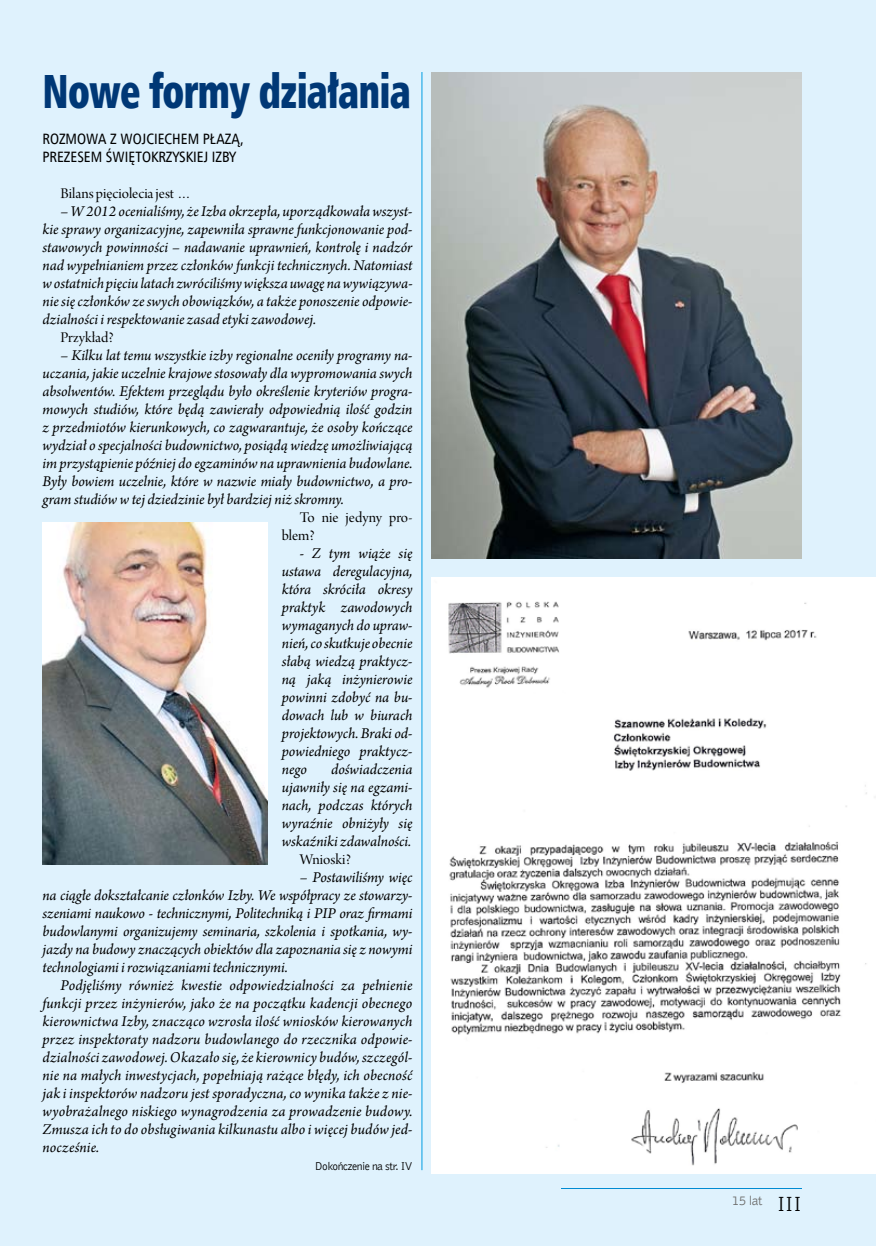
<style>
.page{position:relative;width:876px;height:1246px;background:#dff2fd}
.page>*{position:absolute;margin:0;border:0;box-sizing:border-box;transform-origin:0 0}
.t1{font:48px "Humnst 777 X Blk Cn EU";letter-spacing:-.02em;color:#003876;scale:.8 1}
.t2{font:21px "Bell Gothic EU";color:#000}
.t3{font:italic 15.75px/18px "Arno Pro";letter-spacing:-.005em;color:#000;text-align:justify}
.t4{font:15.75px/18px "Arno Pro Display";color:#000}
.t5{font:15px/18px "Humnst 777 Cn EU";color:#000}
.t6{font:13.5px "Bell Gothic EU";color:#6f6f6e}
.t7{font:11.7px "Bell Gothic EU";letter-spacing:-.05em;color:#000}
</style>
<div class="page">
<img style="left:432px;top:72px;width:369px;height:486px">
<img style="left:432px;top:577px;width:444px;height:597px">
<hr style="left:422px;top:72px;width:1px;height:1098px;background:#009ee3">
<hr style="left:561px;top:1188px;width:240px;height:1px;background:#008bd2">
<img style="left:43px;top:522px;width:224px;height:342px">
<h1 class="t1" style="left:43px;top:60px;width:462px">Nowe formy działania</h1>
<p class="t5" style="left:43px;top:130px;width:203px">ROZMOWA Z WOJCIECHEM PŁAZĄ,<br>PREZESEM ŚWIĘTOKRZYSKIEJ IZBY</p>
<p class="t4" style="left:61px;top:185px;width:133px">Bilans pięciolecia jest …</p>
<p class="t3" style="left:43px;top:203px;width:371px;text-indent:18px">– W2012 ocenialiśmy, że Izba okrzepła, uporządkowała wszyst&shy;kie sprawy organizacyjne, zapewniła sprawne funkcjonowanie pod&shy;stawowych powinności – nadawanie uprawnień, kontrolę i nadzór nad wypełnianiem przez członków funkcji technicznych. Natomiast wostatnich pięciu latach zwróciliśmy większa uwagę na wywiązywa&shy;nie się członków ze swych obowiązków, a także ponoszenie odpowie&shy;dzialności i respektowanie zasad etyki zawodowej.</p>
<p class="t4" style="left:61px;top:329px;width:55px">Przykład?</p>
<p class="t3" style="left:43px;top:347px;width:371px;text-indent:18px">– Kilku lat temu wszystkie izby regionalne oceniły programy na&shy;uczania, jakie uczelnie krajowe stosowały dla wypromowania swych absolwentów. Efektem przeglądu było określenie kryteriów progra&shy;mowych studiów, które będą zawierały odpowiednią ilość godzin z przedmiotów kierunkowych, co zagwarantuje, że osoby kończące wydział o specjalności budownictwo, posiądą wiedzę umożliwiającą im przystąpienie później do egzaminów na uprawnienia budowlane.<br>Były bowiem uczelnie, które w nazwie miały budownictwo, a pro&shy;gram studiów w tej dziedzinie był bardziej niż skromny.</p>
<p class="t4" style="left:282px;top:509px;width:132px;text-indent:18px">To nie jedyny pro&shy;blem?</p>
<p class="t3" style="left:282px;top:545px;width:132px;text-indent:18px">- Z tym wiąże się ustawa deregulacyjna, która skróciła okresy praktyk zawodowych wymaganych do upraw&shy;nień, co skutkuje obecnie słabą wiedzą praktycz&shy;ną jaką inżynierowie powinni zdobyć na bu&shy;dowach lub w biurach projektowych. Braki od&shy;powiedniego praktycz&shy;nego</p>
<p class="t3" style="left:282px;top:761px;width:132px;text-indent:49px">doświadczenia ujawniły się na egzami&shy;nach, podczas których wyraźnie obniżyły się wskaźniki zdawalności.</p>
<p class="t4" style="left:300px;top:851px;width:53px">Wnioski?</p>
<p class="t3" style="left:43px;top:869px;width:371px;text-align:right">– Postawiliśmy więc<br>na ciągłe dokształcanie członków Izby. We współpracy ze stowarzy-</p>
<p class="t3" style="left:43px;top:905px;width:371px">szeniami naukowo - technicznymi, Politechniką i PIP oraz firmami budowlanymi organizujemy seminaria, szkolenia i spotkania, wy&shy;jazdy na budowy znaczących obiektów dla zapoznania się z nowymi technologiami irozwiązaniami technicznymi.</p>
<p class="t3" style="left:43px;top:977px;width:371px;text-indent:18px">Podjęliśmy również kwestie odpowiedzialności za pełnienie funkcji przez inżynierów, jako że na początku kadencji obecnego kierownictwa Izby, znacząco wzrosła ilość wniosków kierowanych przez inspektoraty nadzoru budowlanego do rzecznika odpowie&shy;dzialności zawodowej. Okazało się, że kierownicy budów, szczegól&shy;nie na małych inwestycjach, popełniają rażące błędy, ich obecność jak i inspektorów nadzoru jest sporadyczna, co wynika także z nie&shy;wyobrażalnego niskiego wynagrodzenia za prowadzenie budowy.<br>Zmusza ich to do obsługiwania kilkunastu albo i więcej budów jed&shy;nocześnie.</p>
<p class="t7" style="left:315px;top:1159px;width:99px">Dokończenie na str. IV</p>
<p class="t6" style="left:732px;top:1192px;width:32px">15 lat</p>
<h2 class="t2" style="left:777px;top:1190px;width:26px">III</h2>
</div>
